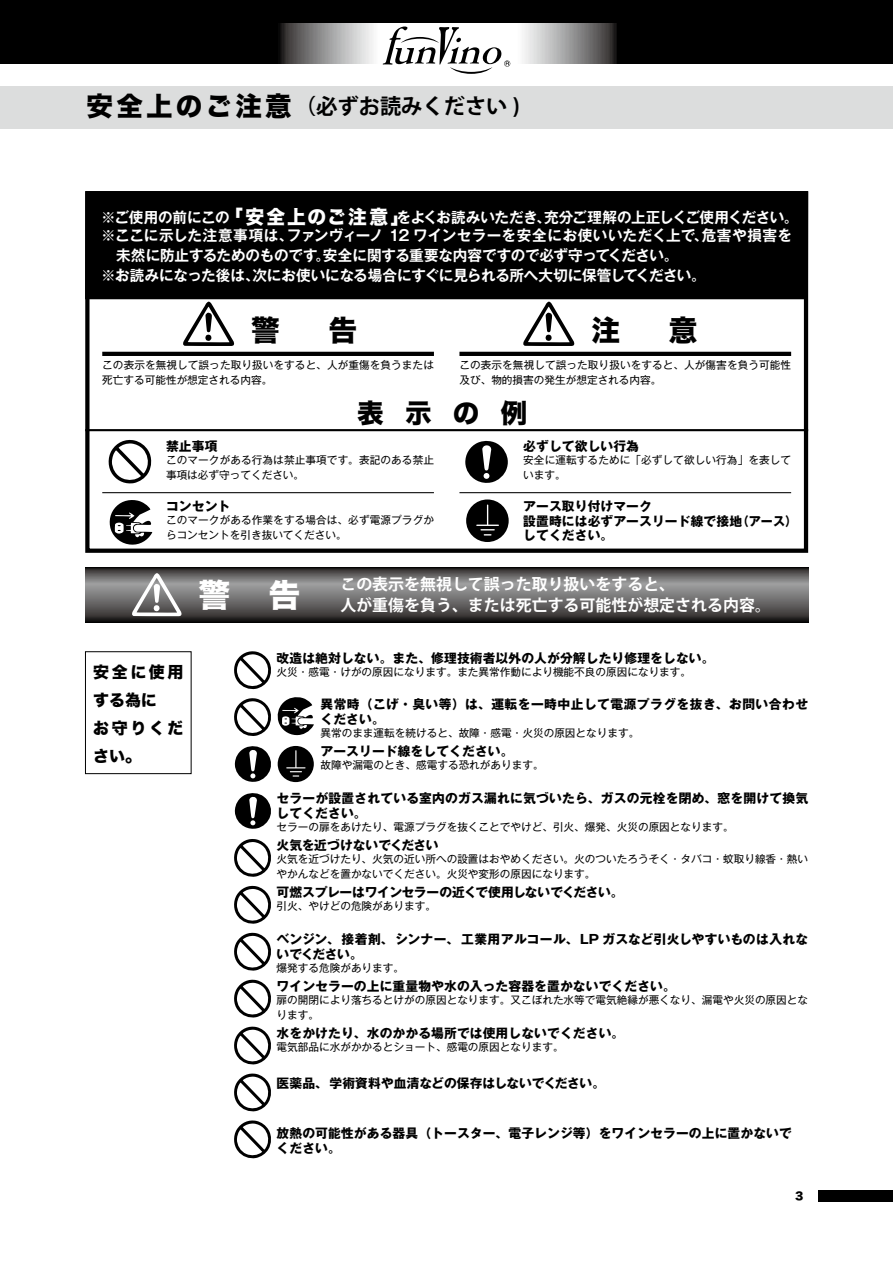
<style>
.page{position:relative;width:893px;height:1263px;background:#fff}
.page>*{position:absolute;margin:0;border:0;box-sizing:border-box;transform-origin:0 0}
.t1{font:31.95px "Hira Kaku Std W8";color:#fff}
.t2{font:28.65px "Hira Kaku Std W8";color:#000}
.t3{font:26.55px "Hira Kaku Std W8";color:#000}
.t4{font:700 21.3px "Koz Go Pro";color:#000}
.t5{font:700 15.9px/21.3px "Koz Go Pro";color:#fff}
.t6{font:15.9px/27.9px "Hira Kaku Std W8";letter-spacing:.165em;color:#000}
.t7{font:700 14.85px/18px "Gothic MB101 Pr 5 De";letter-spacing:-.01em;color:#fff}
.t8{font:700 12.75px/14.9px "Gothic MB101 Pr 5";letter-spacing:.01em;color:#000}
.t9{font:700 12.75px/14.9px "Gothic MB101 Pr 5";letter-spacing:.035em;color:#000}
.t10{font:700 12.75px "Gothic MB101 Pr 5";letter-spacing:-.035em;color:#000}
.t11{font:700 12.75px "Gothic MB101 Pr 5";letter-spacing:-.02em;color:#000}
.t12{font:10.65px/14.9px "Gothic MB101 Pr 5";color:#000}
.t13{font:10.65px "Hira Kaku Std W8";color:#000}
.s1{font-family:"Hira Kaku Std W8";font-weight:400;font-size:26.55px}
.s2{font-family:"Hira Kaku Std W8";font-weight:400;font-size:19.2px}
</style>
<div class="page">
<div style="left:818px;top:1190px;width:75px;height:12px;background:#000"></div>
<div style="left:0;top:0;width:893px;height:64px;background:#000"></div>
<svg style="left:280px;top:23px;width:337px;height:41px;background:#a6a5a6"></svg>
<svg style="left:383px;top:27px;width:127px;height:47px"></svg>
<div style="left:0;top:86px;width:893px;height:42px;background:#dcdddd"></div>
<div style="left:87px;top:193px;width:719px;height:104px;background:#000"></div>
<div style="left:85px;top:191px;width:723px;height:108px;border:4px solid #000"></div>
<svg style="left:85px;top:567px;width:723px;height:55px;background:#605f5f"></svg>
<svg style="left:183px;top:302px;width:51px;height:44px"></svg>
<svg style="left:523px;top:302px;width:52px;height:44px"></svg>
<svg style="left:234px;top:651px;width:37px;height:39px"></svg>
<svg style="left:234px;top:839px;width:37px;height:38px"></svg>
<svg style="left:234px;top:885px;width:37px;height:39px"></svg>
<svg style="left:234px;top:932px;width:37px;height:39px"></svg>
<svg style="left:234px;top:979px;width:37px;height:39px"></svg>
<svg style="left:234px;top:1026px;width:37px;height:39px"></svg>
<svg style="left:234px;top:1073px;width:37px;height:39px"></svg>
<svg style="left:234px;top:1120px;width:37px;height:39px"></svg>
<div style="left:466px;top:499px;width:43px;height:43px;background:#000;border-radius:50%"></div>
<svg style="left:476px;top:504px;width:23px;height:31px"></svg>
<svg style="left:109px;top:500px;width:43px;height:45px"></svg>
<svg style="left:108px;top:439px;width:44px;height:45px"></svg>
<svg style="left:465px;top:440px;width:43px;height:43px"></svg>
<div style="left:85px;top:651px;width:107px;height:123px;border:1px solid #000"></div>
<svg style="left:235px;top:793px;width:36px;height:36px"></svg>
<svg style="left:235px;top:746px;width:36px;height:36px"></svg>
<hr style="left:102px;top:352px;width:332px;height:4px;background:#000">
<hr style="left:459px;top:352px;width:332px;height:4px;background:#000">
<hr style="left:85px;top:429px;width:723px;height:2px;background:#000">
<hr style="left:102px;top:492px;width:332px;height:1px;background:#000">
<hr style="left:459px;top:492px;width:332px;height:1px;background:#000">
<div style="left:85px;top:191px;width:723px;height:362px;border:4px solid #000"></div>
<svg style="left:132px;top:573px;width:50px;height:43px"></svg>
<svg style="left:234px;top:697px;width:80px;height:39px"></svg>
<div style="left:278px;top:746px;width:36px;height:36px;background:#000;border-radius:50%"></div>
<svg style="left:286px;top:750px;width:20px;height:26px"></svg>
<h3 class="t4" style="left:87px;top:93px;width:435px"><span class="s1">安全上のご注意</span>（必ずお読みください )</h3>
<h3 class="t7" style="left:101px;top:207px;width:699px">※ご使用の前にこの<span class="s2">「安全上のご注意」</span>をよくお読みいただき、充分ご理解の上正しくご使用ください。※ここに示した注意事項は、ファンヴィーノ 12 ワインセラーを安全にお使いいただく上で、危害や損害を</h3>
<h3 class="t7" style="left:101px;top:244px;width:606px;line-height:20.2px;text-indent:15px">未然に防止するためのものです。安全に関する重要な内容ですので必ず守ってください。<br>※お読みになった後は、次にお使いになる場合にすぐに見られる所へ大切に保管してください。</h3>
<h2 class="t2" style="left:251px;top:314px;width:30px">警</h2>
<h2 class="t2" style="left:329px;top:314px;width:30px">告</h2>
<h2 class="t2" style="left:591px;top:314px;width:30px">注</h2>
<h2 class="t2" style="left:669px;top:314px;width:30px">意</h2>
<p class="t12" style="left:102px;top:357px;width:333px">この表示を無視して誤った取り扱いをすると、人が重傷を負うまたは死亡する可能性が想定される内容。</p>
<p class="t12" style="left:459px;top:357px;width:333px">この表示を無視して誤った取り扱いをすると、人が傷害を負う可能性及び、物的損害の発生が想定される内容。</p>
<h3 class="t3" style="left:357px;top:399px;width:172px">表示の例</h3>
<p class="t8" style="left:166px;top:438px;width:53px">禁止事項</p>
<p class="t12" style="left:166px;top:452px;width:269px">このマークがある行為は禁止事項です。表記のある禁止事項は必ず守ってください。</p>
<p class="t8" style="left:166px;top:497px;width:66px">コンセント</p>
<p class="t12" style="left:166px;top:511px;width:269px">このマークがある作業をする場合は、必ず電源プラグからコンセントを引き抜いてください。</p>
<p class="t8" style="left:523px;top:438px;width:117px">必ずして欲しい行為</p>
<p class="t12" style="left:523px;top:452px;width:269px">安全に運転するために「必ずして欲しい行為」を表しています。</p>
<p class="t8" style="left:523px;top:497px;width:275px">アース取り付けマーク<br>設置時には必ずアースリード線で接地（アース）してください。</p>
<h3 class="t6" style="left:93px;top:659px;width:92px">安全に使用する為に<br>お守りください。</h3>
<h1 class="t1" style="left:198px;top:577px;width:104px">警　告</h1>
<h3 class="t5" style="left:340px;top:575px;width:432px">この表示を無視して誤った取り扱いをすると、<br>人が重傷を負う、または死亡する可能性が想定される内容。</h3>
<p class="t8" style="left:277px;top:649px;width:439px">改造は絶対しない。また、修理技術者以外の人が分解したり修理をしない。</p>
<p class="t12" style="left:277px;top:663px;width:416px">火災・感電・けがの原因になります。また異常作動により機能不良の原因になります。</p>
<p class="t9" style="left:320px;top:696px;width:489px">異常時（こげ・臭い等）は、運転を一時中止して電源プラグを抜き、お問い合わせください。</p>
<p class="t12" style="left:320px;top:725px;width:320px">異常のまま運転を続けると、故障・感電・火災の原因となります。</p>
<p class="t8" style="left:320px;top:743px;width:195px">アースリード線をしてください。</p>
<p class="t12" style="left:320px;top:757px;width:225px">故障や漏電のとき、感電する恐れがあります。</p>
<p class="t8" style="left:277px;top:790px;width:533px">セラーが設置されている室内のガス漏れに気づいたら、ガスの元栓を閉め、窓を開けて換気してください。</p>
<p class="t12" style="left:277px;top:819px;width:459px">セラーの扉をあけたり、電源プラグを抜くことでやけど、引火、爆発、火災の原因となります。</p>
<p class="t11" style="left:277px;top:835px;width:164px">火気を近づけないでください</p>
<p class="t12" style="left:277px;top:851px;width:533px">火気を近づけたり、火気の近い所への設置はおやめください。火のついたろうそく・タバコ・蚊取り線香・熱いやかんなどを置かないでください。火災や変形の原因になります。</p>
<p class="t10" style="left:277px;top:882px;width:349px">可燃スプレーはワインセラーの近くで使用しないでください。</p>
<p class="t12" style="left:277px;top:898px;width:161px">引火、やけどの危険があります。</p>
<p class="t8" style="left:277px;top:931px;width:533px">ベンジン、接着剤、シンナー、工業用アルコール、LP ガスなど引火しやすいものは入れないでください。</p>
<p class="t12" style="left:277px;top:959px;width:129px">爆発する危険があります。</p>
<p class="t8" style="left:277px;top:978px;width:401px">ワインセラーの上に重量物や水の入った容器を置かないでください。</p>
<p class="t12" style="left:277px;top:991px;width:533px">扉の開閉により落ちるとけがの原因となります。又こぼれた水等で電気絶縁が悪くなり、漏電や火災の原因となります。</p>
<p class="t8" style="left:277px;top:1025px;width:349px">水をかけたり、水のかかる場所では使用しないでください。</p>
<p class="t12" style="left:277px;top:1038px;width:289px">電気部品に水がかかるとショート、感電の原因となります。</p>
<p class="t8" style="left:277px;top:1075px;width:330px">医薬品、学術資料や血清などの保存はしないでください。</p>
<p class="t8" style="left:277px;top:1125px;width:517px">放熱の可能性がある器具（トースター、電子レンジ等）をワインセラーの上に置かないでください。</p>
<p class="t13" style="left:795px;top:1190px;width:10px">3</p>
</div>
